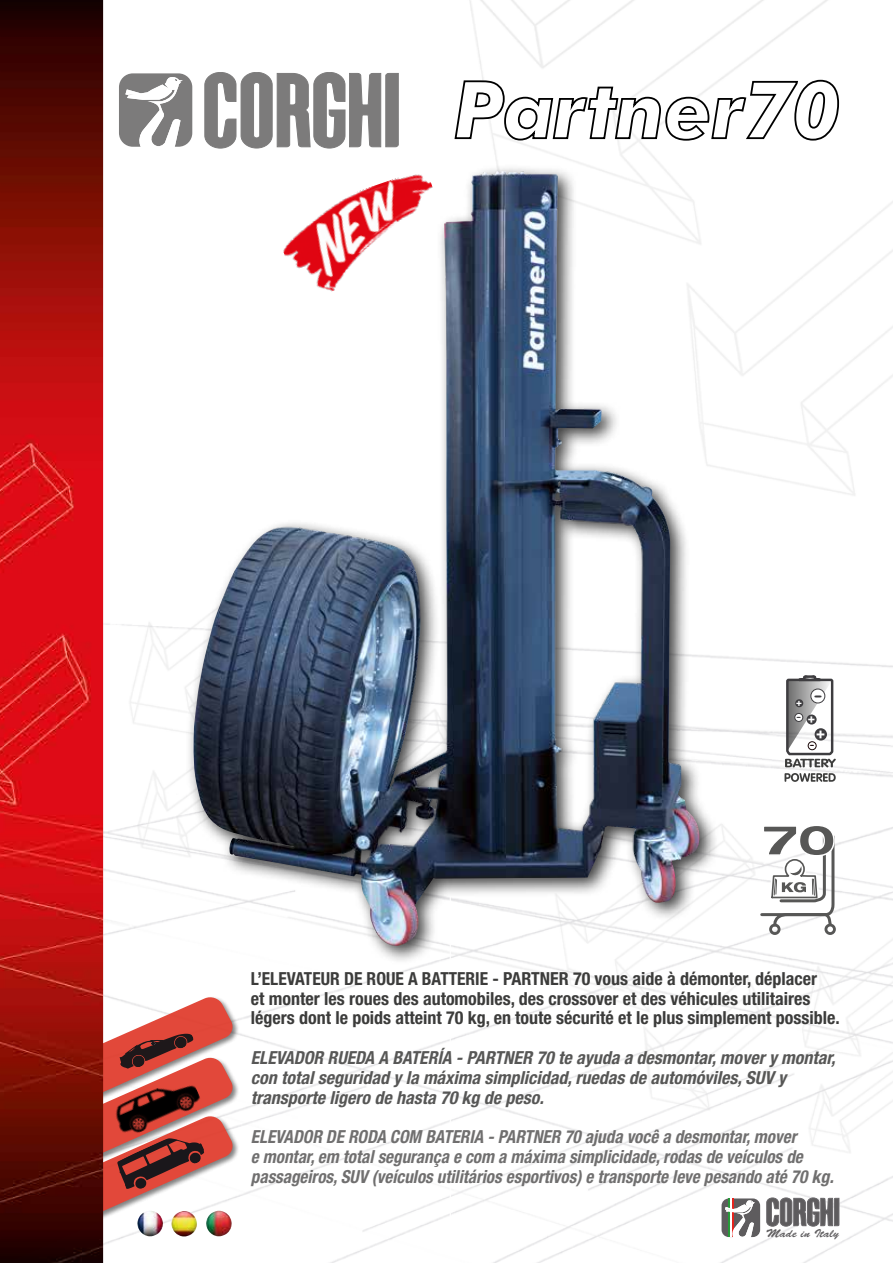
<style>
.page{position:relative;width:893px;height:1263px;background:#fff}
.page>*{position:absolute;margin:0;border:0;box-sizing:border-box;transform-origin:0 0}
.t1{font:700 condensed 18px/19.8px "Helvetica Neue LT Std";color:#3c3c3b}
.t2{font:italic 700 condensed 18px/19.8px "Helvetica Neue LT Std";color:#706f6f;scale:.95 1}
.t3{font:italic 700 condensed 18px/19.8px "Helvetica Neue LT Std";color:#575756}
.t4{font:17.55px "Arial Rounded MT Bold";color:#3e3d40;scale:1.36 1}
.t5{font:15.45px "Arial Rounded MT Bold";color:#fff}
.t6{font:11.55px "Brush Script Std";color:#5e5c5e;scale:1.06 1}
.t7{font:10.05px "Arial Rounded MT Bold";color:#3e3d40;scale:1.36 1}
.t8{font:10.05px "Arial Rounded MT Bold";color:#190707;scale:1.36 1}
.t9{font:10.05px "Arial Rounded MT Bold";color:#fff}
.s1{font-size:12.6px;color:#fff}
</style>
<div class="page">
<img style="left:0;top:0;width:893px;height:1263px">
<svg style="left:0;top:995px;width:234px;height:268px"></svg>
<img style="left:108px;top:1069px;width:95px;height:71px">
<svg style="left:205px;top:72px;width:193px;height:76px"></svg>
<svg style="left:119px;top:73px;width:73px;height:74px"></svg>
<svg style="left:454px;top:79px;width:386px;height:62px"></svg>
<svg style="left:759px;top:824px;width:77px;height:112px"></svg>
<div style="left:185px;top:163px;width:534px;height:802px;background:#000;opacity:.75"></div>
<img style="left:193px;top:171px;width:443px;height:775px">
<svg style="left:784px;top:773px;width:52px;height:9px"></svg>
<svg style="left:785px;top:673px;width:51px;height:94px"></svg>
<svg style="left:767px;top:1198px;width:72px;height:28px;background:#7f7d7f"></svg>
<svg style="left:722px;top:1198px;width:38px;height:39px"></svg>
<img style="left:206px;top:1211px;width:26px;height:25px">
<img style="left:171px;top:1211px;width:27px;height:25px">
<img style="left:137px;top:1211px;width:26px;height:25px">
<p class="t9" style="left:796px;top:697px;width:7px">+</p>
<p class="t4" style="left:814px;top:684px;width:7px">-</p>
<p class="t7" style="left:797px;top:711px;width:15px">- <span class="s1">+</span></p>
<p class="t5" style="left:816px;top:725px;width:11px">+</p>
<p class="t8" style="left:810px;top:739px;width:5px">-</p>
<p class="t1" style="left:251px;top:968px;width:590px">L’ELEVATEUR DE ROUE A BATTERIE - PARTNER 70 vous aide à démonter, déplacer<br>et monter les roues des automobiles, des crossover et des véhicules utilitaires légers dont le poids atteint 70 kg, en toute sécurité et le plus simplement possible.</p>
<p class="t3" style="left:251px;top:1048px;width:586px">ELEVADOR RUEDA A BATERÍA - PARTNER 70 te ayuda a desmontar, mover y montar, con total seguridad y la máxima simplicidad, ruedas de automóviles, SUV y transporte ligero de hasta 70 kg de peso.</p>
<p class="t2" style="left:251px;top:1127px;width:615px">ELEVADOR DE RODA COM BATERIA - PARTNER 70 ajuda você a desmontar, mover<br>e montar, em total segurança e com a máxima simplicidade, rodas de veículos de passageiros, SUV (veículos utilitários esportivos) e transporte leve pesando até 70 kg.</p>
<p class="t6" style="left:766px;top:1226px;width:70px">Made in Italy</p>
</div>
